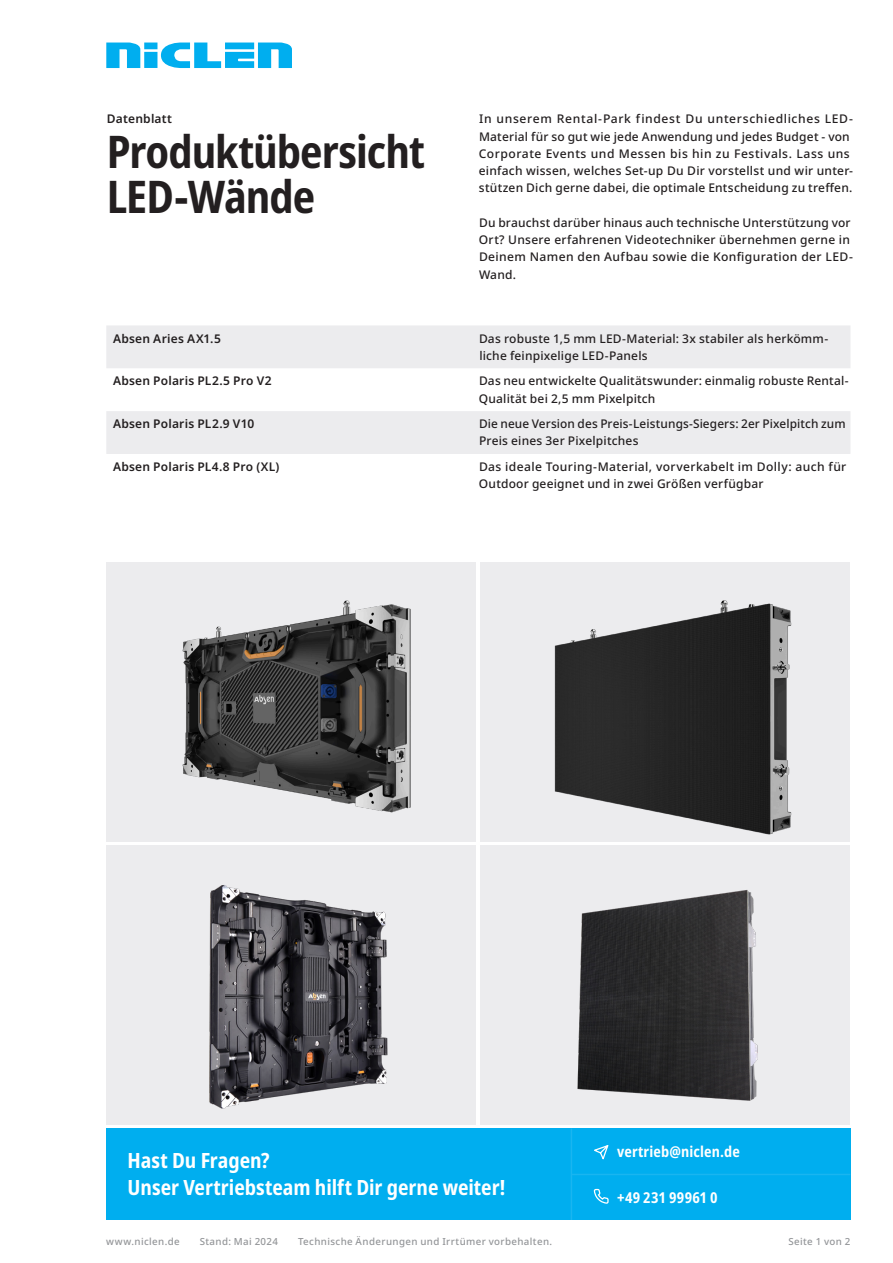
<style>
.page{position:relative;width:893px;height:1263px;background:#fff}
.page>*{position:absolute;margin:0;border:0;box-sizing:border-box;transform-origin:0 0}
.t1{font:700 condensed 45px/45px "Noto Sans";letter-spacing:-.02em;color:#231f20}
.t2{font:700 condensed 21px/27px "Noto Sans";color:#fff}
.t3{font:700 condensed 15px "Noto Sans";letter-spacing:.01em;color:#fff}
.t4{font:500 12px/17.2px "Noto Sans";letter-spacing:.02em;color:#231f20}
.t5{font:600 12px "Noto Sans";letter-spacing:.02em;color:#231f20}
.t6{font:500 9.75px "Noto Sans";letter-spacing:.04em;color:#939598}
</style>
<div class="page">
<svg style="left:106px;top:43px;width:186px;height:25px"></svg>
<div style="left:106px;top:1128px;width:744px;height:92px;background:#00aeef"></div>
<svg style="left:593px;top:1188px;width:16px;height:16px"></svg>
<svg style="left:591px;top:1144px;width:18px;height:18px"></svg>
<hr style="left:571px;top:1128px;width:1px;height:92px;background:#fff">
<hr style="left:572px;top:1174px;width:278px;height:1px;background:#fff">
<svg style="left:106px;top:325px;width:744px;height:129px;fill:#ececee"></svg>
<div style="left:106px;top:562px;width:370px;height:280px;background:#ececee"></div>
<img style="left:106px;top:580px;width:370px;height:253px">
<div style="left:480px;top:562px;width:370px;height:16px;background:#ececee"></div>
<img style="left:480px;top:578px;width:370px;height:264px">
<div style="left:106px;top:846px;width:370px;height:279px;background:#ececee"></div>
<img style="left:178px;top:864px;width:245px;height:261px">
<div style="left:480px;top:845px;width:370px;height:280px;background:#ececee"></div>
<img style="left:561px;top:885px;width:213px;height:221px">
<p class="t5" style="left:107px;top:111px;width:67px">Datenblatt</p>
<h1 class="t1" style="left:107px;top:130px;width:320px">Produktübersicht<br>LED-Wände</h1>
<p class="t4" style="left:479px;top:111px;width:376px">In unserem Rental-Park findest Du unterschiedliches LED-Material für so gut wie jede Anwendung und jedes Budget - von Corporate Events und Messen bis hin zu Festivals. Lass uns einfach wissen, welches Set-up Du Dir vorstellst und wir unter&shy;stützen Dich gerne dabei, die optimale Entscheidung zu treffen.</p>
<p class="t4" style="left:479px;top:214px;width:376px">Du brauchst darüber hinaus auch technische Unterstützung vor Ort? Unsere erfahrenen Videotechniker übernehmen gerne in Deinem Namen den Aufbau sowie die Konfiguration der LED-Wand.</p>
<p class="t5" style="left:113px;top:330px;width:109px">Absen Aries AX1.5</p>
<p class="t4" style="left:479px;top:330px;width:351px">Das robuste 1,5 mm LED-Material: 3x stabiler als herkömm&shy;liche feinpixelige LED-Panels</p>
<p class="t5" style="left:113px;top:373px;width:160px">Absen Polaris PL2.5 Pro V2</p>
<p class="t4" style="left:479px;top:373px;width:371px">Das neu entwickelte Qualitätswunder: einmalig robuste Rental-<br>Qualität bei 2,5 mm Pixelpitch</p>
<p class="t5" style="left:113px;top:415px;width:143px">Absen Polaris PL2.9 V10</p>
<p class="t4" style="left:479px;top:415px;width:368px">Die neue Version des Preis-Leistungs-Siegers: 2er Pixelpitch zum<br>Preis eines 3er Pixelpitches</p>
<p class="t5" style="left:113px;top:458px;width:168px">Absen Polaris PL4.8 Pro (XL)</p>
<p class="t4" style="left:479px;top:458px;width:369px">Das ideale Touring-Material, vorverkabelt im Dolly: auch für<br>Outdoor geeignet und in zwei Größen verfügbar</p>
<h2 class="t2" style="left:128px;top:1147px;width:379px">Hast Du Fragen?<br>Unser Vertriebsteam hilft Dir gerne weiter!</h2>
<p class="t3" style="left:617px;top:1141px;width:124px">vertrieb@niclen.de</p>
<p class="t3" style="left:617px;top:1187px;width:102px">+49 231 99961 0</p>
<p class="t6" style="left:106px;top:1234px;width:75px">www.niclen.de</p>
<p class="t6" style="left:200px;top:1234px;width:80px">Stand: Mai 2024</p>
<p class="t6" style="left:298px;top:1234px;width:256px">Technische Änderungen und Irrtümer vorbehalten.</p>
<p class="t6" style="left:788px;top:1234px;width:64px">Seite 1 von 2</p>
</div>
